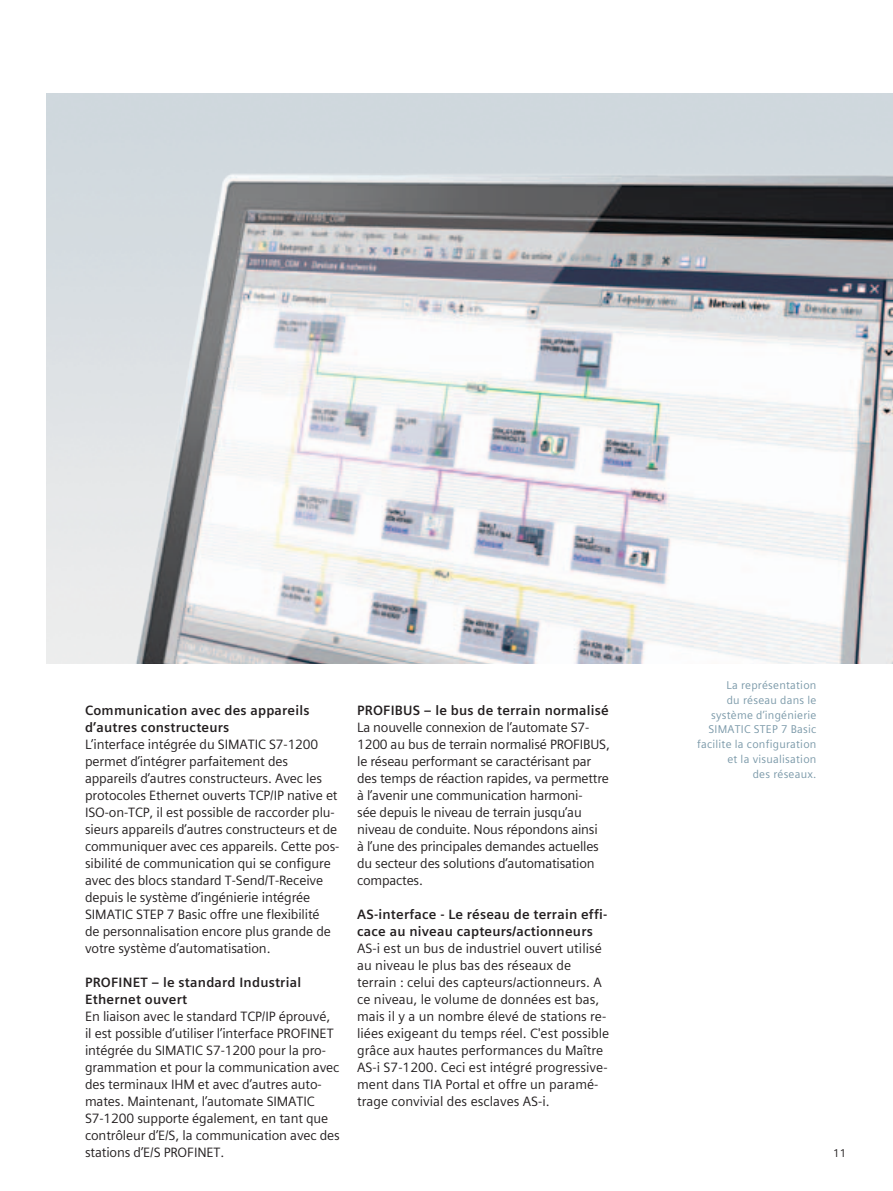
<style>
.page{position:relative;width:893px;height:1191px;background:#fff}
.page>*{position:absolute;margin:0;border:0;box-sizing:border-box;transform-origin:0 0}
.t1{font:13.5px/17px "Siemens Sans Global";letter-spacing:-.01em;color:#231f20}
.t2{font:700 13.5px/17px "Siemens Sans Global";letter-spacing:.015em;color:#231f20}
.t3{font:11.25px/14.9px "Siemens Sans Global";letter-spacing:.02em;color:#7b99a9;text-align:right}
.t4{font:11.25px "Siemens Sans Global";color:#231f20}
</style>
<div class="page">
<img style="left:47px;top:94px;width:846px;height:569px">
<p class="t2" style="left:85px;top:701px;width:226px">Communication avec des appareils d’autres constructeurs</p>
<p class="t1" style="left:85px;top:735px;width:256px">L’interface intégrée du SIMATIC S7-1200 permet d’intégrer parfaitement des appareils d’autres constructeurs. Avec les protocoles Ethernet ouverts TCP/IP native et ISO-on-TCP, il est possible de raccorder plu&shy;sieurs appareils d’autres constructeurs et de communiquer avec ces appareils. Cette pos&shy;sibilité de communication qui se configure avec des blocs standard T-Send/T-Receive depuis le système d’ingénierie intégrée SIMATIC STEP 7 Basic offre une flexibilité<br>de personnalisation encore plus grande de votre système d’automatisation.</p>
<p class="t2" style="left:85px;top:973px;width:218px">PROFINET – le standard Industrial<br>Ethernet ouvert</p>
<p class="t1" style="left:85px;top:1007px;width:256px">En liaison avec le standard TCP/IP éprouvé, il est possible d’utiliser l’interface PROFINET intégrée du SIMATIC S7-1200 pour la pro&shy;grammation et pour la communication avec des terminaux IHM et avec d’autres auto&shy;mates. Maintenant, l’automate SIMATIC S7-1200 supporte également, en tant que contrôleur d’E/S, la communication avec des stations d’E/S PROFINET.</p>
<p class="t2" style="left:357px;top:701px;width:253px">PROFIBUS – le bus de terrain normalisé</p>
<p class="t1" style="left:357px;top:718px;width:254px">La nouvelle connexion de l’automate S7- 1200 au bus de terrain normalisé PROFIBUS, le réseau performant se caractérisant par des temps de réaction rapides, va permettre à l’avenir une communication harmoni-<br>sée depuis le niveau de terrain jusqu’au niveau de conduite. Nous répondons ainsi<br>à l’une des principales demandes actuelles du secteur des solutions d’automatisation compactes.</p>
<p class="t2" style="left:357px;top:906px;width:252px">AS-interface - Le réseau de terrain effi&shy;cace au niveau capteurs/actionneurs</p>
<p class="t1" style="left:357px;top:939px;width:254px">AS-i est un bus de industriel ouvert utilisé au niveau le plus bas des réseaux de terrain : celui des capteurs/actionneurs. A ce niveau, le volume de données est bas, mais il y a un nombre élevé de stations re&shy;liées exigeant du temps réel. C'est possible grâce aux hautes performances du Maître AS-i S7-1200. Ceci est intégré progressive&shy;ment dans TIA Portal et offre un paramé&shy;trage convivial des esclaves AS-i.</p>
<p class="t3" style="left:697px;top:677px;width:121px">La représentation<br>du réseau dans le système d’ingénierie<br>SIMATIC STEP 7 Basic facilite la configuration et la visualisation<br>des réseaux.</p>
<p class="t4" style="left:833px;top:1144px;width:15px">11</p>
</div>
